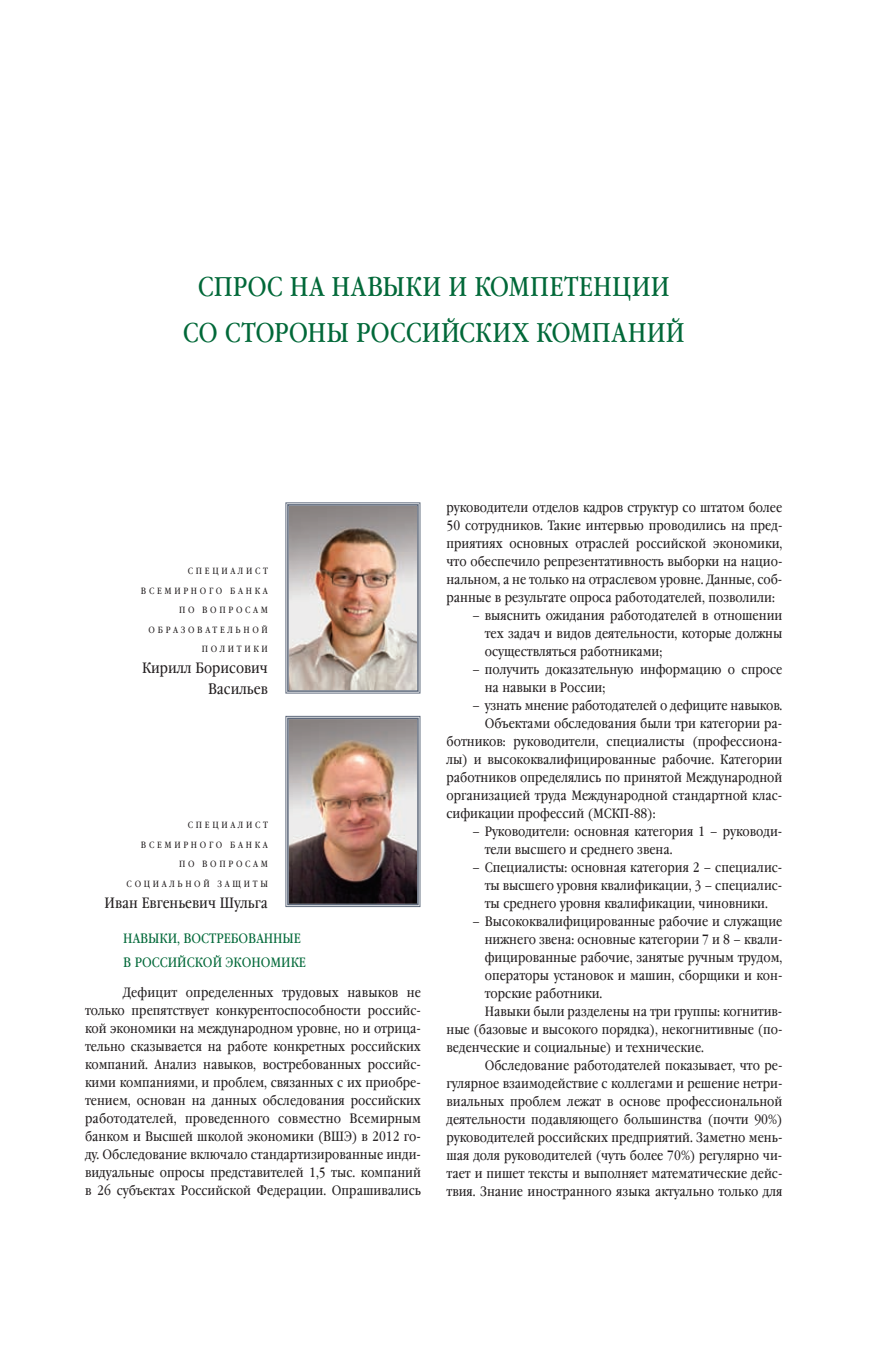
<style>
.page{position:relative;width:893px;height:1361px;background:#fff}
.page>*{position:absolute;margin:0;border:0;box-sizing:border-box;transform-origin:0 0}
.t1{font:27px "Garamond Book Narrow C";letter-spacing:.105em;color:#006838}
.t2{font:15px/21px "Garamond Book Narrow C";color:#231f20;text-align:right}
.t3{font:13.5px/18px "Garamond Book Narrow C";color:#231f20;text-align:justify}
.t4{font:13.5px "Garamond Book Narrow C";color:#006838}
.t5{font:9px "Garamond Book Narrow C";color:#231f20}
</style>
<div class="page">
<img style="left:285px;top:502px;width:135px;height:191px">
<div style="left:287px;top:504px;width:132px;height:188px;border:2px solid #5e697b"></div>
<img style="left:285px;top:716px;width:135px;height:191px">
<div style="left:287px;top:717px;width:132px;height:188px;border:2px solid #5e697b"></div>
<h1 class="t1" style="left:198px;top:271px;width:34px">Спрос</h1>
<h1 class="t1" style="left:290px;top:271px;width:61px">на навыки</h1>
<h1 class="t1" style="left:449px;top:271px;width:150px">икомпетенции</h1>
<h1 class="t1" style="left:183px;top:318px;width:93px">со стороны</h1>
<h1 class="t1" style="left:356px;top:318px;width:18px">росси</h1>
<h1 class="t1" style="left:441px;top:318px;width:36px">йски</h1>
<h1 class="t1" style="left:512px;top:318px;width:99px">х компани</h1>
<h1 class="t1" style="left:666px;top:318px;width:20px">й</h1>
<p class="t5" style="left:188px;top:566px;width:9px">специалис</p>
<p class="t5" style="left:263px;top:566px;width:5px">т</p>
<p class="t5" style="left:141px;top:585px;width:43px">Все мирного</p>
<p class="t5" style="left:230px;top:585px;width:9px">банка</p>
<p class="t5" style="left:179px;top:605px;width:9px">по</p>
<p class="t5" style="left:202px;top:605px;width:9px">вопроса</p>
<p class="t5" style="left:261px;top:605px;width:9px">м</p>
<p class="t5" style="left:149px;top:624px;width:9px">образова</p>
<p class="t5" style="left:213px;top:624px;width:17px">т ельно</p>
<p class="t5" style="left:262px;top:624px;width:8px">й</p>
<p class="t5" style="left:202px;top:644px;width:9px">поли</p>
<p class="t5" style="left:237px;top:644px;width:17px">т ики</p>
<p class="t2" style="left:142px;top:658px;width:127px">Кирилл Борисович<br>Васильев</p>
<p class="t5" style="left:188px;top:820px;width:9px">специалис</p>
<p class="t5" style="left:263px;top:820px;width:5px">т</p>
<p class="t5" style="left:141px;top:839px;width:43px">Все мирного</p>
<p class="t5" style="left:230px;top:839px;width:9px">банка</p>
<p class="t5" style="left:179px;top:859px;width:9px">по</p>
<p class="t5" style="left:202px;top:859px;width:9px">вопроса</p>
<p class="t5" style="left:261px;top:859px;width:9px">м</p>
<p class="t5" style="left:127px;top:878px;width:10px">социально</p>
<p class="t5" style="left:203px;top:878px;width:24px">й защи</p>
<p class="t5" style="left:253px;top:878px;width:15px">т ы</p>
<p class="t2" style="left:105px;top:892px;width:165px">Иван Евгеньевич Шульга</p>
<p class="t4" style="left:123px;top:931px;width:20px">Навыки</p>
<p class="t4" style="left:177px;top:931px;width:16px">, вос</p>
<p class="t4" style="left:209px;top:931px;width:17px">требованные</p>
<p class="t4" style="left:123px;top:955px;width:9px">вросси</p>
<p class="t4" style="left:177px;top:955px;width:19px">йско</p>
<p class="t4" style="left:213px;top:955px;width:31px">й эконо</p>
<p class="t4" style="left:271px;top:955px;width:20px">мике</p>
<p class="t3" style="left:85px;top:984px;width:337px;text-indent:38px">Дефицит определенных трудовых навыков не только препятствует конкурентоспособности российс&shy;кой экономики на международном уровне, но и отрица&shy;тельно сказывается на работе конкретных российских компаний. Анализ навыков, востребованных российс&shy;кими компаниями, и проблем, связанных с их приобре&shy;тением, основан на данных обследования российских работодателей, проведенного совместно Всемирным банком и Высшей школой экономики (ВШЭ) в 2012 го&shy;ду. Обследование включало стандартизированные инди&shy;видуальные опросы представителей 1,5 тыс. компаний в 26 субъектах Российской Федерации. Опрашивались</p>
<p class="t3" style="left:446px;top:498px;width:337px">руководители отделов кадров структур со штатом более 50 сотрудников. Такие интервью проводились на пред&shy;приятиях основных отраслей российской экономики, что обеспечило репрезентативность выборки на нацио&shy;нальном, а не только на отраслевом уровне. Данные, соб&shy;ранные в результате опроса работодателей, позволили:</p>
<p class="t3" style="left:485px;top:606px;width:299px;text-indent:-13px">– выяснить ожидания работодателей в отношении тех задач и видов деятельности, которые должны осуществляться работниками;</p>
<p class="t3" style="left:485px;top:660px;width:299px;text-indent:-13px">– получить доказательную информацию о спросе на навыки в России;</p>
<p class="t3" style="left:472px;top:696px;width:312px">– узнать мнение работодателей о дефиците навыков.</p>
<p class="t3" style="left:485px;top:714px;width:299px">Объектами обследования были три категории ра-</p>
<p class="t3" style="left:446px;top:732px;width:337px">ботников: руководители, специалисты (профессиона-</p>
<p class="t3" style="left:446px;top:750px;width:337px">лы) и высококвалифицированные рабочие. Категории</p>
<p class="t3" style="left:446px;top:768px;width:337px">работников определялись по принятой Международной</p>
<p class="t3" style="left:446px;top:786px;width:337px">организацией труда Международной стандартной клас-</p>
<p class="t3" style="left:446px;top:804px;width:211px">сификации профессий (МСКП-88):</p>
<p class="t3" style="left:485px;top:822px;width:299px;text-indent:-13px">– Руководители: основная категория 1 – руководи&shy;тели высшего и среднего звена.</p>
<p class="t3" style="left:485px;top:858px;width:299px;text-indent:-13px">– Специалисты: основная категория 2 – специалис&shy;ты высшего уровня квалификации, 3 – специалис&shy;ты среднего уровня квалификации, чиновники.</p>
<p class="t3" style="left:472px;top:912px;width:312px">– Высококвалифицированные рабочие и служащие</p>
<p class="t3" style="left:485px;top:930px;width:299px">нижнего звена: основные категории 7 и 8 – квали-</p>
<p class="t3" style="left:485px;top:948px;width:299px">фицированные рабочие, занятые ручным трудом,</p>
<p class="t3" style="left:485px;top:966px;width:299px">операторы установок и машин, сборщики и кон-</p>
<p class="t3" style="left:485px;top:984px;width:119px">торские работники.</p>
<p class="t3" style="left:485px;top:1002px;width:299px">Навыки были разделены на три группы: когнитив-</p>
<p class="t3" style="left:446px;top:1020px;width:337px">ные (базовые и высокого порядка), некогнитивные (по-</p>
<p class="t3" style="left:446px;top:1038px;width:259px">веденческие и социальные) и технические.</p>
<p class="t3" style="left:485px;top:1056px;width:299px">Обследование работодателей показывает, что ре-</p>
<p class="t3" style="left:446px;top:1074px;width:337px">гулярное взаимодействие с коллегами и решение нетри-</p>
<p class="t3" style="left:446px;top:1092px;width:337px">виальных проблем лежат в основе профессиональной</p>
<p class="t3" style="left:446px;top:1110px;width:337px">деятельности подавляющего большинства (почти 90%)</p>
<p class="t3" style="left:446px;top:1128px;width:337px">руководителей российских предприятий. Заметно мень-</p>
<p class="t3" style="left:446px;top:1146px;width:337px">шая доля руководителей (чуть более 70%) регулярно чи-</p>
<p class="t3" style="left:446px;top:1164px;width:337px">тает и пишет тексты и выполняет математические дейс-</p>
<p class="t3" style="left:446px;top:1182px;width:338px">твия. Знание иностранного языка актуально только для</p>
</div>
